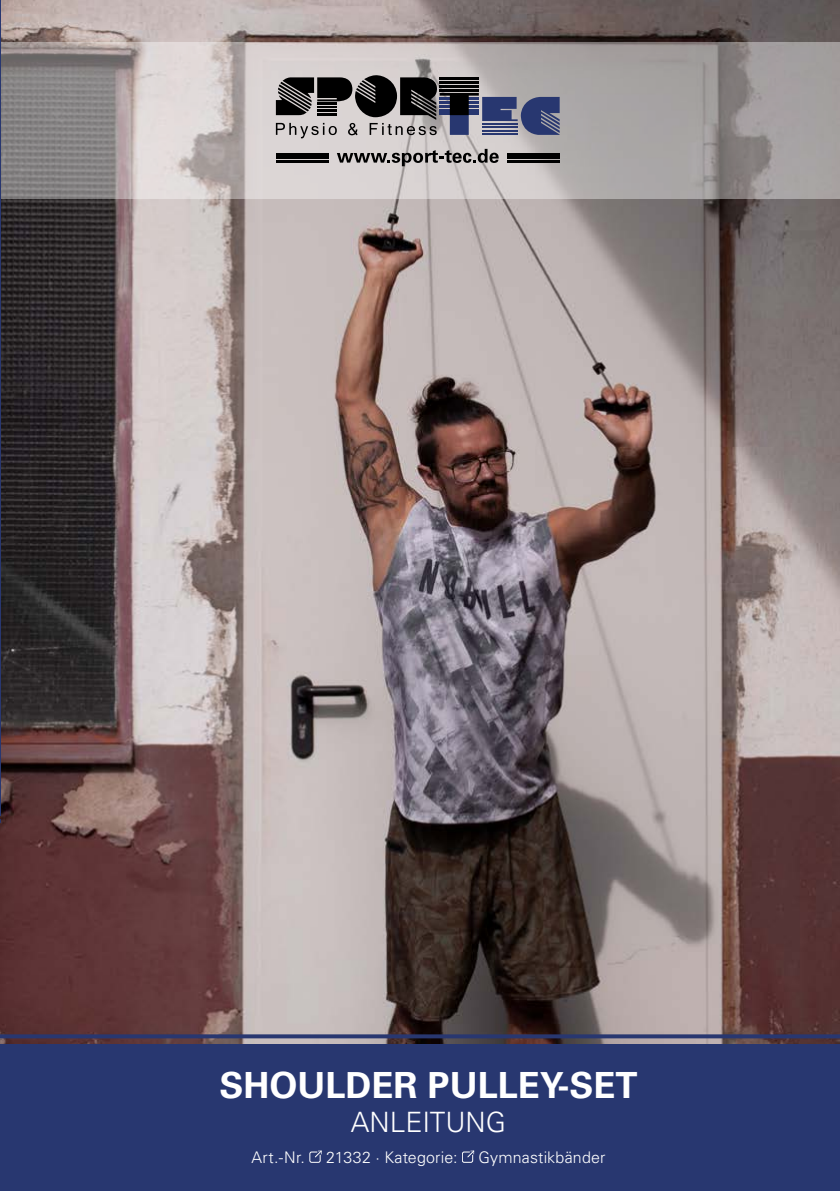
<style>
.page{position:relative;width:840px;height:1191px;background:#fff}
.page>*{position:absolute;margin:0;border:0;box-sizing:border-box;transform-origin:0 0}
.t1{font:700 36px "Univers LT Std";color:#fff}
.t2{font:300 28px "Univers LT Std";color:#fff}
.t3{font:300 16px "Univers LT Std";letter-spacing:.01em;color:#fff}
</style>
<div class="page">
<img style="left:1px;top:0;width:838px;height:1044px">
<svg style="left:1px;top:42px;width:838px;height:156px;background:#b0aaaa"></svg>
<svg style="left:276px;top:75px;width:283px;height:63px;background:#6e6e76"></svg>
<svg style="left:336px;top:149px;width:162px;height:17px;background:#948f8f"></svg>
<hr style="left:506px;top:153px;width:53px;height:2px;background:#000">
<hr style="left:506px;top:157px;width:53px;height:2px;background:#000">
<hr style="left:506px;top:160px;width:53px;height:3px;background:#000">
<hr style="left:276px;top:153px;width:52px;height:2px;background:#000">
<hr style="left:276px;top:157px;width:52px;height:2px;background:#000">
<hr style="left:276px;top:160px;width:52px;height:3px;background:#000">
<svg style="left:0;top:1034px;width:839px;height:4px;background:#2f3a6e"></svg>
<div style="left:0;top:1044px;width:839px;height:147px;background:#283770"></div>
<svg style="left:309px;top:1150px;width:12px;height:12px"></svg>
<svg style="left:462px;top:1150px;width:12px;height:12px"></svg>
<hr style="left:0;top:0;width:1px;height:815px;background:#283770">
<h1 class="t1" style="left:219px;top:1066px;width:419px">SHOULDER PULLEY-SET</h1>
<h2 class="t2" style="left:351px;top:1106px;width:157px">ANLEITUNG</h2>
<p class="t3" style="left:251px;top:1147px;width:55px">Art.-Nr.</p>
<p class="t3" style="left:326px;top:1147px;width:133px">21332 · Kategorie:</p>
<p class="t3" style="left:478px;top:1147px;width:128px">Gymnastikbänder</p>
</div>
